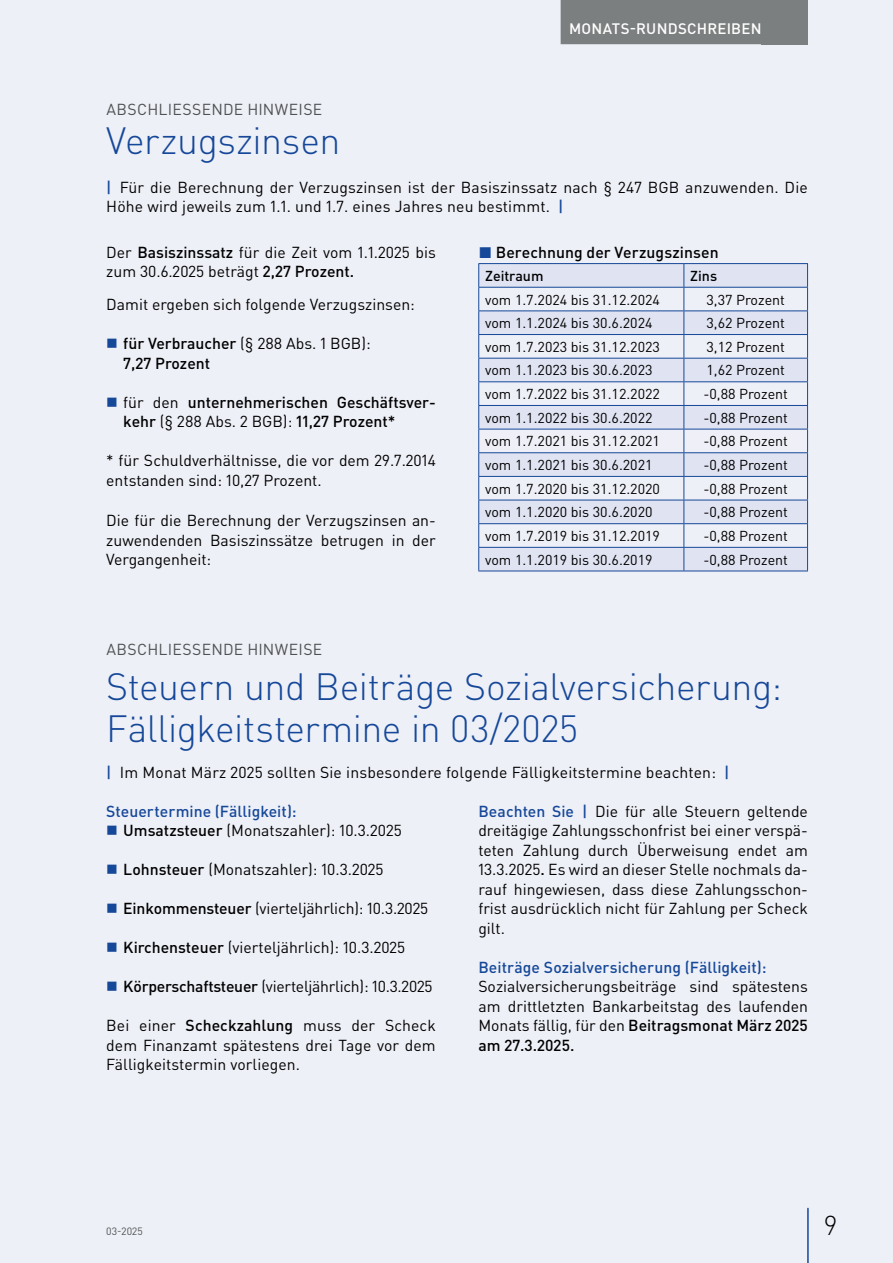
<style>
.page{position:relative;width:893px;height:1263px;background:#eef0f7}
.page>*{position:absolute;margin:0;border:0;box-sizing:border-box;transform-origin:0 0}
.t1{font:300 37.5px/42px "DIN Pro";letter-spacing:-.01em;color:#164899}
.t2{font:300 27px "DIN Pro";color:#000001}
.t3{font:15.75px/19.5px "DIN Pro";color:#000001;text-align:justify}
.t4{font:500 15.75px/19.5px "DIN Pro";color:#000001}
.t5{font:500 15.75px/19.5px "DIN Pro";letter-spacing:.005em;color:#164899}
.t6{font:15.75px "DIN Pro";letter-spacing:.015em;color:#4f5253}
.t7{font:500 15px "DIN Pro";letter-spacing:.015em;color:#fff}
.t8{font:14.25px "DIN Pro";color:#000001}
.t9{font:500 14.25px "DIN Pro";color:#000001}
.t10{font:10.5px "DIN Pro";color:#4f5253}
.s1{font-weight:500;color:#164899}
.s2{font-weight:500}
.s3{font-weight:400}
.s4{color:#164899}
.s5{color:#000001}
.s6{font-weight:400;color:#000001}
</style>
<div class="page">
<div style="left:762px;top:0;width:46px;height:44px;background:#7c7f80"></div>
<div style="left:561px;top:0;width:209px;height:44px;background:#7c7f80"></div>
<hr style="left:807px;top:1208px;width:2px;height:55px;background:#18469d">
<hr style="left:478px;top:263px;width:206px;height:1px;background:#164899">
<hr style="left:684px;top:263px;width:124px;height:1px;background:#164899">
<svg style="left:478px;top:264px;width:330px;height:307px"></svg>
<hr style="left:478px;top:571px;width:206px;height:1px;background:#164899">
<hr style="left:684px;top:571px;width:124px;height:1px;background:#164899">
<p class="t7" style="left:569px;top:18px;width:194px">MONATS-RUNDSCHREIBEN</p>
<p class="t6" style="left:106px;top:98px;width:217px">ABSCHLIESSENDE HINWEISE</p>
<h1 class="t1" style="left:106px;top:118px;width:236px">Verzugszinsen</h1>
<p class="t3" style="left:106px;top:177px;width:703px"><span class="s1">|</span> Für die Berechnung der Verzugszinsen ist der Basiszinssatz nach § 247 BGB anzuwenden. Die<br>Höhe wird jeweils zum 1.1. und 1.7. eines Jahres neu bestimmt. <span class="s1">|</span></p>
<p class="t3" style="left:106px;top:241px;width:331px">Der <span class="s2">Basiszinssatz</span> für die Zeit vom 1.1.2025 bis zum 30.6.2025 beträgt <span class="s2">2,27 Prozent.</span></p>
<p class="t3" style="left:106px;top:294px;width:310px">Damit ergeben sich folgende Verzugszinsen:</p>
<p class="t4" style="left:123px;top:333px;width:249px">für Verbraucher <span class="s3">(§ 288 Abs. 1 BGB):<br></span>7,27 Prozent</p>
<p class="t4" style="left:123px;top:391px;width:314px"><span class="s3">für den</span> unternehmerischen Geschäftsver&shy;kehr <span class="s3">(§ 288 Abs. 2 BGB):</span> 11,27 Prozent*</p>
<p class="t3" style="left:106px;top:450px;width:331px">* für Schuldverhältnisse, die vor dem 29.7.2014 entstanden sind: 10,27 Prozent.</p>
<p class="t3" style="left:106px;top:510px;width:331px">Die für die Berechnung der Verzugszinsen an&shy;zuwendenden Basiszinssätze betrugen in der Vergangenheit:</p>
<p class="t4" style="left:479px;top:241px;width:241px"><span class="s4">◼</span> Berechnung der Verzugszinsen</p>
<p class="t9" style="left:485px;top:266px;width:60px">Zeitraum</p>
<p class="t9" style="left:690px;top:266px;width:28px">Zins</p>
<p class="t8" style="left:485px;top:290px;width:176px">vom 1.7.2024 bis 31.12.2024</p>
<p class="t8" style="left:706px;top:290px;width:80px">3,37 Prozent</p>
<p class="t8" style="left:485px;top:313px;width:169px">vom 1.1.2024 bis 30.6.2024</p>
<p class="t8" style="left:706px;top:313px;width:80px">3,62 Prozent</p>
<p class="t8" style="left:485px;top:337px;width:176px">vom 1.7.2023 bis 31.12.2023</p>
<p class="t8" style="left:706px;top:337px;width:80px">3,12 Prozent</p>
<p class="t8" style="left:485px;top:361px;width:169px">vom 1.1.2023 bis 30.6.2023</p>
<p class="t8" style="left:706px;top:361px;width:80px">1,62 Prozent</p>
<p class="t8" style="left:485px;top:384px;width:176px">vom 1.7.2022 bis 31.12.2022</p>
<p class="t8" style="left:703px;top:384px;width:86px">-0,88 Prozent</p>
<p class="t8" style="left:485px;top:408px;width:169px">vom 1.1.2022 bis 30.6.2022</p>
<p class="t8" style="left:703px;top:408px;width:86px">-0,88 Prozent</p>
<p class="t8" style="left:485px;top:431px;width:176px">vom 1.7.2021 bis 31.12.2021</p>
<p class="t8" style="left:703px;top:431px;width:86px">-0,88 Prozent</p>
<p class="t8" style="left:485px;top:455px;width:169px">vom 1.1.2021 bis 30.6.2021</p>
<p class="t8" style="left:703px;top:455px;width:86px">-0,88 Prozent</p>
<p class="t8" style="left:485px;top:479px;width:176px">vom 1.7.2020 bis 31.12.2020</p>
<p class="t8" style="left:703px;top:479px;width:86px">-0,88 Prozent</p>
<p class="t8" style="left:485px;top:502px;width:169px">vom 1.1.2020 bis 30.6.2020</p>
<p class="t8" style="left:703px;top:502px;width:86px">-0,88 Prozent</p>
<p class="t8" style="left:485px;top:526px;width:176px">vom 1.7.2019 bis 31.12.2019</p>
<p class="t8" style="left:703px;top:526px;width:86px">-0,88 Prozent</p>
<p class="t8" style="left:485px;top:550px;width:169px">vom 1.1.2019 bis 30.6.2019</p>
<p class="t8" style="left:703px;top:550px;width:86px">-0,88 Prozent</p>
<p class="t6" style="left:106px;top:638px;width:217px">ABSCHLIESSENDE HINWEISE</p>
<h1 class="t1" style="left:106px;top:664px;width:677px">Steuern und Beiträge Sozialversicherung:<br>Fälligkeitstermine in 03/2025</h1>
<p class="t3" style="left:106px;top:762px;width:625px"><span class="s1">|</span> Im Monat März 2025 sollten Sie insbesondere folgende Fälligkeitstermine beachten: <span class="s1">|</span></p>
<p class="t5" style="left:123px;top:801px;width:280px;text-indent:-17px">Steuertermine (Fälligkeit):<br><span class="s5">Umsatzsteuer</span> <span class="s6">(Monatszahler): 10.3.2025</span></p>
<p class="t3" style="left:123px;top:859px;width:262px"><span class="s2">Lohnsteuer</span> (Monatszahler): 10.3.2025</p>
<p class="t3" style="left:123px;top:898px;width:307px"><span class="s2">Einkommensteuer</span> (vierteljährlich): 10.3.2025</p>
<p class="t3" style="left:123px;top:937px;width:284px"><span class="s2">Kirchensteuer</span> (vierteljährlich): 10.3.2025</p>
<p class="t3" style="left:123px;top:976px;width:311px"><span class="s2">Körperschaftsteuer</span> (vierteljährlich): 10.3.2025</p>
<p class="t3" style="left:106px;top:1015px;width:331px">Bei einer <span class="s2">Scheckzahlung</span> muss der Scheck dem Finanzamt spätestens drei Tage vor dem Fälligkeitstermin vorliegen.</p>
<p class="t3" style="left:478px;top:801px;width:331px"><span class="s1">Beachten Sie |</span> Die für alle Steuern geltende dreitägige Zahlungsschonfrist bei einer verspä&shy;teten Zahlung durch Überweisung endet am 13.3.2025<span class="s2">.</span> Es wird an dieser Stelle nochmals da&shy;rauf hingewiesen, dass diese Zahlungsschon&shy;frist ausdrücklich nicht für Zahlung per Scheck gilt.</p>
<p class="t5" style="left:478px;top:957px;width:290px">Beiträge Sozialversicherung (Fälligkeit):</p>
<p class="t3" style="left:478px;top:976px;width:331px">Sozialversicherungsbeiträge sind spätestens am drittletzten Bankarbeitstag des laufenden Monats fällig, für den <span class="s2">Beitragsmonat März 2025 am 27.3.2025.</span></p>
<p class="t10" style="left:106px;top:1224px;width:38px">03-2025</p>
<h2 class="t2" style="left:824px;top:1207px;width:14px">9</h2>
</div>
